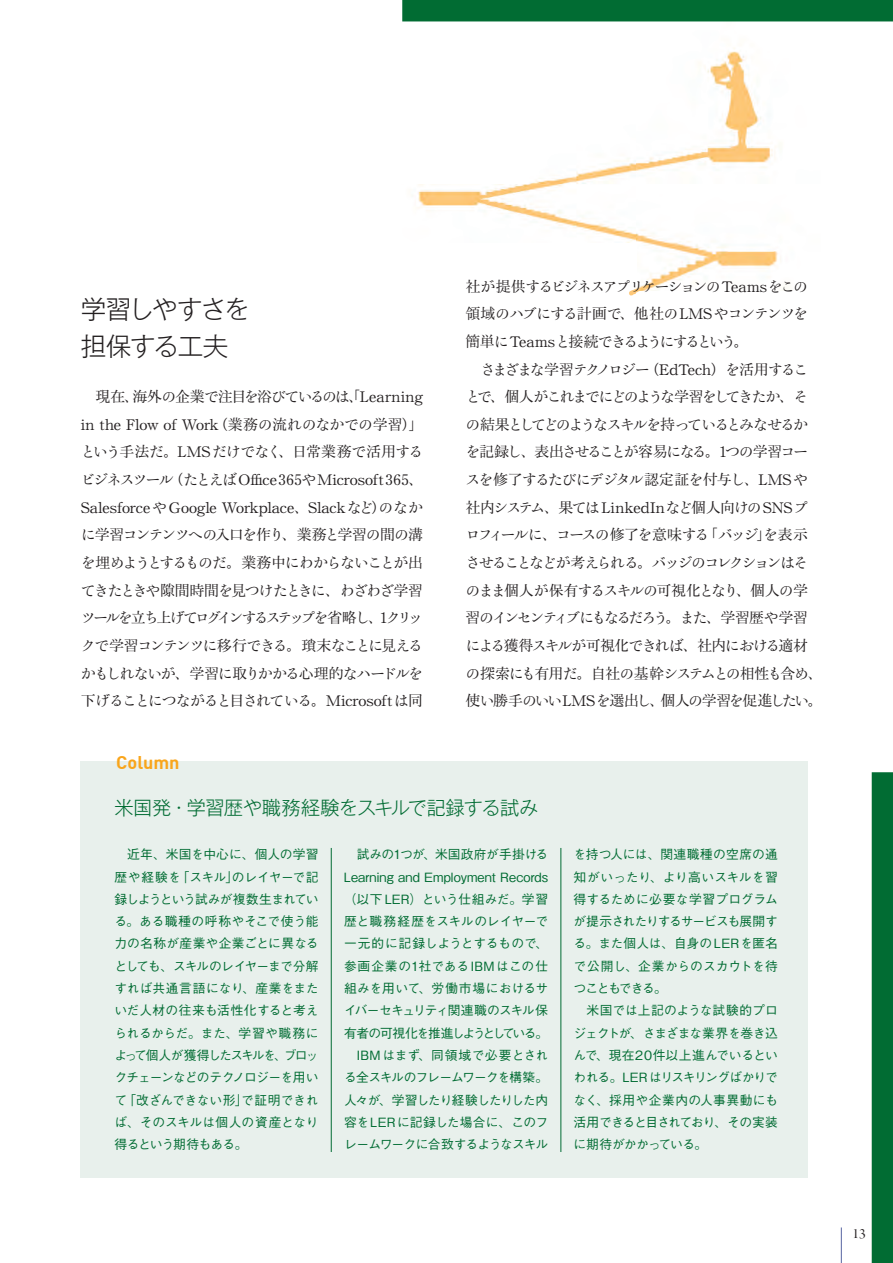
<style>
.page{position:relative;width:893px;height:1263px;background:#fff}
.page>*{position:absolute;margin:0;border:0;box-sizing:border-box;transform-origin:0 0}
.t1{font:300 25.5px/37.2px "Gothic MB101 Pro";letter-spacing:-.065em;color:#231f20}
.t2{font:300 19.2px "Gothic MB101 Pro";letter-spacing:-.025em;color:#016c33}
.t3{font:700 18px "DIN";color:#f9a51b}
.t4{font:500 14.85px/27.6px "Ro H Min Sink Pro";letter-spacing:-.095em;color:#231f20;text-align:justify}
.t5{font:14.85px "Arno Pro Display";color:#231f20}
.t6{font:500 12.75px/22.4px "Gothic BBB Pro";letter-spacing:-.02em;color:#016c33;text-align:justify}
</style>
<div class="page">
<img style="left:402px;top:21px;width:429px;height:275px">
<div style="left:81px;top:761px;width:727px;height:417px;background:#e8f0ec"></div>
<hr style="left:841px;top:1227px;width:1px;height:36px;background:#5764a1">
<hr style="left:331px;top:848px;width:1px;height:304px;background:#016c33">
<hr style="left:561px;top:848px;width:1px;height:304px;background:#016c33">
<div style="left:402px;top:0;width:491px;height:21px;background:#016c33"></div>
<div style="left:872px;top:772px;width:21px;height:491px;background:#016c33"></div>
<h1 class="t1" style="left:81px;top:287px;width:170px">学習しやすさを担保する工夫</h1>
<p class="t4" style="left:80px;top:384px;width:344px;text-indent:15px">現在、海外の企業で注目を浴びているのは、「Learning in the Flow of Work（業務の流れのなかでの学習）」という手法だ。LMSだけでなく、日常業務で活用するビジネスツール（たとえばOffice365やMicrosoft365、Salesforce や Google Workplace、Slackなど）のなかに学習コンテンツへの入口を作り、業務と学習の間の溝を埋めようとするものだ。業務中にわからないことが出てきたときや隙間時間を見つけたときに、わざわざ学習ツールを立ち上げてログインするステップを省略し、1クリックで学習コンテンツに移行できる。瑣末なことに見えるかもしれないが、学習に取りかかる心理的なハードルを下げることにつながると目されている。Microsoftは同</p>
<p class="t3" style="left:116px;top:750px;width:65px">Column</p>
<p class="t4" style="left:466px;top:273px;width:344px">社が提供するビジネスアプリケーションの Teamsをこの領域のハブにする計画で、他社のLMSやコンテンツを簡単に Teamsと接続できるようにするという。</p>
<p class="t4" style="left:465px;top:356px;width:359px;text-align:left;text-indent:15px">さまざまな学習テクノロジー（EdTech）を活用することで、個人がこれまでにどのような学習をしてきたか、その結果としてどのようなスキルを持っているとみなせるかを記録し、表出させることが容易になる。1つの学習コースを修了するたびにデジタル認定証を付与し、LMS や社内システム、果てはLinkedInなど個人向けのSNSプロフィールに、コースの修了を意味する「バッジ」を表示させることなどが考えられる。バッジのコレクションはそのまま個人が保有するスキルの可視化となり、個人の学習のインセンティブにもなるだろう。また、学習歴や学習による獲得スキルが可視化できれば、社内における適材の探索にも有用だ。自社の基幹システムとの相性も含め、使い勝手のいいLMSを選出し、個人の学習を促進したい。</p>
<p class="t2" style="left:114px;top:792px;width:425px">米国発・学習歴や職務経験をスキルで記録する試み</p>
<p class="t6" style="left:114px;top:842px;width:206px;text-indent:13px">近年、米国を中心に、個人の学習歴や経験を「スキル」のレイヤーで記録しようという試みが複数生まれている。ある職種の呼称やそこで使う能力の名称が産業や企業ごとに異なるとしても、スキルのレイヤーまで分解すれば共通言語になり、産業をまたいだ人材の往来も活性化すると考えられるからだ。また、学習や職務によって個人が獲得したスキルを、ブロックチェーンなどのテクノロジーを用いて「改ざんできない形」で証明できれば、そのスキルは個人の資産となり得るという期待もある。</p>
<p class="t6" style="left:344px;top:842px;width:206px;text-align:right">試みの1つが、米国政府が手掛ける<br>Learning and Employment Records（以下 LER）という仕組みだ。学習歴と職務経歴をスキルのレイヤーで一元的に記録しようとするもので、参画企業の1社であるIBMはこの仕組みを用いて、労働市場におけるサイバーセキュリティ関連職のスキル保有者の可視化を推進しようとしている。<br>IBMはまず、同領域で必要とされる全スキルのフレームワークを構築。人々が、学習したり経験したりした内容をLERに記録した場合に、このフレームワークに合致するようなスキル</p>
<p class="t6" style="left:574px;top:842px;width:206px">を持つ人には、関連職種の空席の通知がいったり、より高いスキルを習得するために必要な学習プログラムが提示されたりするサービスも展開する。また個人は、自身のLERを匿名で公開し、企業からのスカウトを待つこともできる。</p>
<p class="t6" style="left:574px;top:998px;width:206px;text-indent:13px">米国では上記のような試験的プロジェクトが、さまざまな業界を巻き込んで、現在20件以上進んでいるといわれる。LER はリスキリングばかりでなく、採用や企業内の人事異動にも活用できると目されており、その実装に期待がかかっている。</p>
<p class="t5" style="left:853px;top:1225px;width:15px">13</p>
</div>
